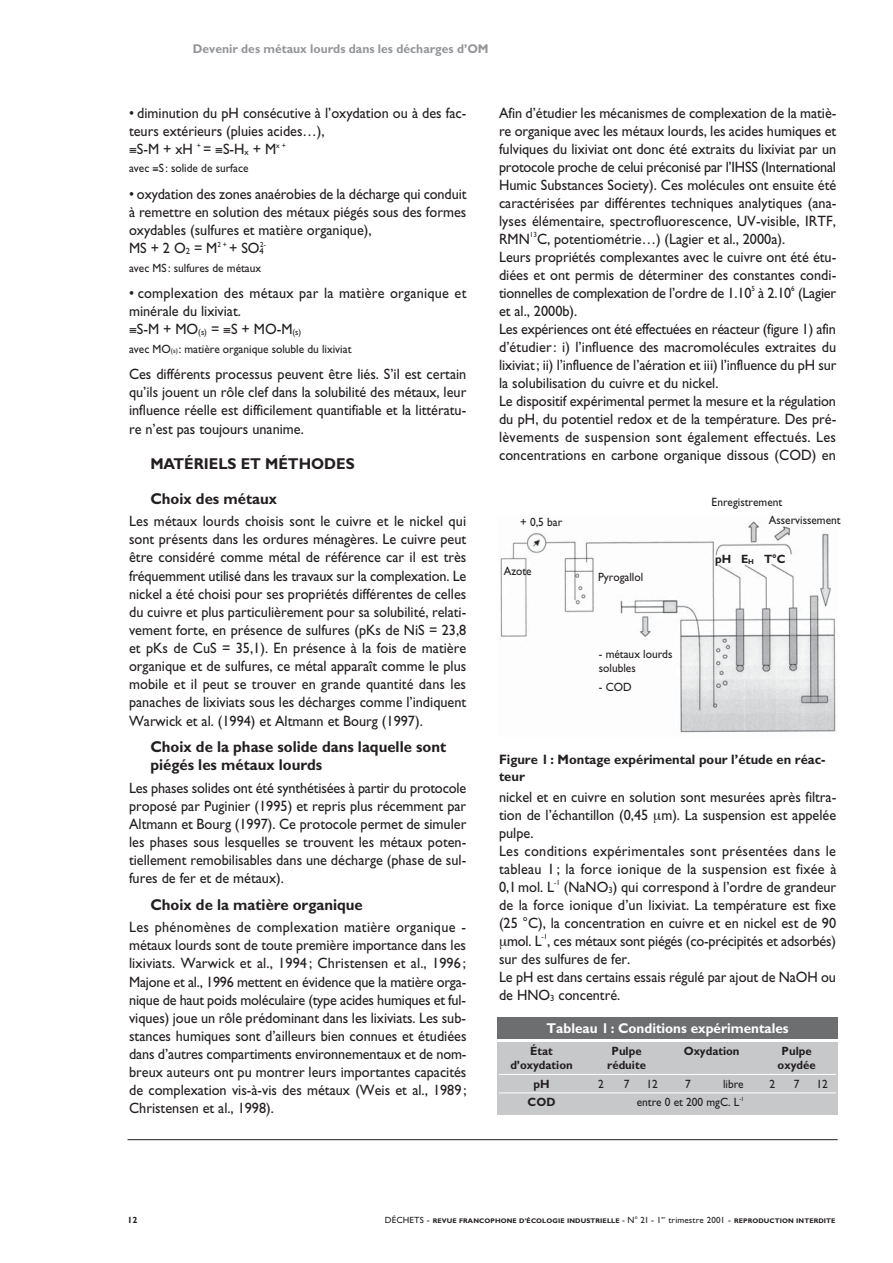
<style>
.page{position:relative;width:893px;height:1263px;background:#fff}
.page>*{position:absolute;margin:0;border:0;box-sizing:border-box;transform-origin:0 0}
.t1{font:700 15.75px/18.1px "Gill Sans";color:#231f20;scale:.95 1}
.t2{font:15px/18.1px "Gill Sans";color:#231f20;scale:.95 1}
.t3{font:700 14.25px "Gill Sans";color:#fff;scale:.95 1}
.t4{font:700 13.65px/16.5px "Gill Sans";color:#231f20;scale:.95 1}
.t5{font:700 12.75px "Gill Sans";color:#939598;scale:.95 1}
.t6{font:12px/14.2px "Gill Sans";color:#231f20;scale:.95 1}
.t7{font:700 12px "Gill Sans";color:#231f20;scale:.95 1}
.t8{font:700 9px "Gill Sans";color:#231f20}
.t9{font:7.5px "Gill Sans";color:#231f20;scale:.95 1}
.t10{font:700 6.75px "Gill Sans";letter-spacing:.015em;color:#231f20}
.t11{font:6px "Gill Sans";color:#231f20;scale:.95 1}
.s1{font-size:9px}
.s2{font-size:7.2px}
.s3{font-weight:400;font-size:9px}
</style>
<div class="page">
<hr style="left:128px;top:1139px;width:710px;height:1px;background:#231f20">
<img style="left:500px;top:521px;width:336px;height:212px">
<div style="left:497px;top:1042px;width:341px;height:72px;background:#c6c8ca"></div>
<hr style="left:499px;top:1074px;width:337px;height:1px;background:#fff">
<hr style="left:499px;top:1093px;width:337px;height:1px;background:#fff">
<div style="left:497px;top:1017px;width:341px;height:22px;background:#6d6e70"></div>
<p class="t5" style="left:193px;top:44px;width:313px">Devenir des métaux lourds dans les décharges d’OM</p>
<p class="t2" style="left:129px;top:106px;width:356px">• diminution du pH consécutive à l’oxydation ou à des fac&shy;teurs extérieurs (pluies acides…),<br>≡S-M + xH <sup>+</sup> = ≡S-H<span class="s1">x</span> + M<sup>x</sup> <sup>+</sup></p>
<p class="t6" style="left:129px;top:163px;width:127px">avec ≡S: solide de surface</p>
<p class="t2" style="left:129px;top:187px;width:357px">• oxydation des zones anaérobies de la décharge qui conduit à remettre en solution des métaux piégés sous des formes oxydables (sulfures et matière organique),<br>MS +2 O<span class="s1">2</span> =M</p>
<p class="t9" style="left:260px;top:242px;width:8px">2-</p>
<p class="t6" style="left:129px;top:262px;width:141px">avec MS: sulfures de métaux</p>
<p class="t2" style="left:129px;top:286px;width:357px">• complexation des métaux par la matière organique et minérale du lixiviat.<br>≡S-M + MO<span class="s1">(s)</span> = ≡S + MO-M<span class="s1">(s)</span></p>
<p class="t6" style="left:129px;top:343px;width:236px">avec MO<span class="s2">(s)</span>: matière organique soluble du lixiviat</p>
<p class="t2" style="left:129px;top:367px;width:357px;text-align:justify">Ces différents processus peuvent être liés. S’il est certain qu’ils jouent un rôle clef dans la solubilité des métaux, leur influence réelle est difficilement quantifiable et la littératu&shy;re n’est pas toujours unanime.</p>
<p class="t1" style="left:150px;top:456px;width:217px">MATÉRIELS ET MÉTHODES</p>
<p class="t1" style="left:150px;top:491px;width:135px">Choix des métaux</p>
<p class="t2" style="left:129px;top:514px;width:357px;text-align:justify">Les métaux lourds choisis sont le cuivre et le nickel qui sont présents dans les ordures ménagères. Le cuivre peut être considéré comme métal de référence car il est très fréquemment utilisé dans les travaux sur la complexation. Le nickel a été choisi pour ses propriétés différentes de celles du cuivre et plus particulièrement pour sa solubilité, relati&shy;vement forte, en présence de sulfures (pKs de NiS = 23,8 et pKs de CuS = 35,1). En présence à la fois de matière organique et de sulfures, ce métal apparaît comme le plus mobile et il peut se trouver en grande quantité dans les panaches de lixiviats sous les décharges comme l’indiquent Warwick et al. (1994) et Altmann et Bourg (1997).</p>
<p class="t1" style="left:150px;top:739px;width:313px">Choix de la phase solide dans laquelle sont piégés les métaux lourds</p>
<p class="t2" style="left:129px;top:780px;width:357px;text-align:justify">Les phases solides ont été synthétisées à partir du protocole proposé par Puginier (1995) et repris plus récemment par Altmann et Bourg (1997). Ce protocole permet de simuler les phases sous lesquelles se trouvent les métaux poten&shy;tiellement remobilisables dans une décharge (phase de sul&shy;fures de fer et de métaux).</p>
<p class="t1" style="left:150px;top:897px;width:225px">Choix de la matière organique</p>
<p class="t2" style="left:129px;top:920px;width:357px;text-align:justify">Les phénomènes de complexation matière organique - métaux lourds sont de toute première importance dans les lixiviats. Warwick et al., 1994; Christensen et al., 1996; Majone et al., 1996 mettent en évidence que la matière orga&shy;nique de haut poids moléculaire (type acides humiques et ful&shy;viques) joue un rôle prédominant dans les lixiviats. Les sub&shy;stances humiques sont d’ailleurs bien connues et étudiées dans d’autres compartiments environnementaux et de nom&shy;breux auteurs ont pu montrer leurs importantes capacités de complexation vis-à-vis des métaux (Weis et al., 1989; Christensen et al., 1998).</p>
<p class="t9" style="left:217px;top:242px;width:12px">2 +</p>
<p class="t2" style="left:229px;top:241px;width:38px">+ SO<span class="s1">4</span></p>
<p class="t2" style="left:499px;top:106px;width:357px;text-align:justify">Afin d’étudier les mécanismes de complexation de la matiè&shy;re organique avec les métaux lourds, les acides humiques et fulviques du lixiviat ont donc été extraits du lixiviat par un protocole proche de celui préconisé par l’IHSS (International Humic Substances Society). Ces molécules ont ensuite été caractérisées par différentes techniques analytiques (ana&shy;lyses élémentaire, spectrofluorescence, UV-visible, IRTF, RMN</p>
<p class="t9" style="left:530px;top:232px;width:9px">13</p>
<p class="t2" style="left:499px;top:232px;width:357px;text-indent:38px">C, potentiométrie…) (Lagier et al., 2000a).<br>Leurs propriétés complexantes avec le cuivre ont été étu&shy;diées et ont permis de déterminer des constantes condi&shy;tionnelles de complexation de l’ordre de 1.10<sup>5</sup> à 2.10 (Lagier</p>
<p class="t9" style="left:791px;top:286px;width:5px">6</p>
<p class="t2" style="left:499px;top:304px;width:357px">et al., 2000b).<br>Les expériences ont été effectuées en réacteur (figure 1) afin d’étudier: i) l’influence des macromolécules extraites du lixiviat; ii) l’influence de l’aération et iii) l’influence du pH sur la solubilisation du cuivre et du nickel.<br>Le dispositif expérimental permet la mesure et la régulation du pH, du potentiel redox et de la température. Des pré&shy;lèvements de suspension sont également effectués. Les concentrations en carbone organique dissous (COD) en</p>
<p class="t6" style="left:520px;top:516px;width:46px">+ 0,5 bar</p>
<p class="t6" style="left:504px;top:565px;width:31px">Azote</p>
<p class="t6" style="left:598px;top:571px;width:49px">Pyrogallol</p>
<p class="t6" style="left:599px;top:648px;width:79px">- métaux lourds solubles</p>
<p class="t6" style="left:599px;top:681px;width:36px">- COD</p>
<p class="t6" style="left:769px;top:494px;width:77px;line-height:18.3px;text-indent:-57px">Enregistrement<br>Asservissement</p>
<p class="t7" style="left:715px;top:555px;width:76px">pH E<span class="s2">H</span> T°C</p>
<p class="t4" style="left:499px;top:753px;width:345px">Figure 1: Montage expérimental pour l’étude en réac&shy;teur</p>
<p class="t2" style="left:499px;top:790px;width:357px">nickel et en cuivre en solution sont mesurées après filtra&shy;tion de l’échantillon (0,45 m). La suspension est appelée pulpe.<br>Les conditions expérimentales sont présentées dans le tableau 1 ; la force ionique de la suspension est fixée à 0,1mol. L</p>
<p class="t9" style="left:554px;top:880px;width:8px">-1</p>
<p class="t2" style="left:499px;top:880px;width:356px;text-align:right">(NaNO<span class="s1">3</span>) qui correspond à l’ordre de grandeur<br>de la force ionique d’un lixiviat. La température est fixe (25 °C), la concentration en cuivre et en nickel est de 90 mol. L , ces métaux sont piégés (co-précipités et adsorbés)</p>
<p class="t9" style="left:542px;top:934px;width:8px">-1</p>
<p class="t2" style="left:499px;top:952px;width:356px">sur des sulfures de fer.<br>Le pH est dans certains essais régulé par ajout de NaOH ou de HNO<span class="s1">3</span> concentré.</p>
<p class="t3" style="left:547px;top:1023px;width:256px">Tableau 1: Conditions expérimentales</p>
<p class="t7" style="left:530px;top:1047px;width:25px">État</p>
<p class="t7" style="left:611px;top:1047px;width:33px">Pulpe</p>
<p class="t7" style="left:684px;top:1047px;width:60px">Oxydation</p>
<p class="t7" style="left:782px;top:1047px;width:33px">Pulpe</p>
<p class="t7" style="left:510px;top:1061px;width:67px">d’oxydation</p>
<p class="t7" style="left:607px;top:1061px;width:42px">réduite</p>
<p class="t7" style="left:778px;top:1061px;width:42px">oxydée</p>
<p class="t7" style="left:533px;top:1079px;width:18px">pH</p>
<p class="t6" style="left:598px;top:1078px;width:7px">2</p>
<p class="t6" style="left:624px;top:1078px;width:7px">7</p>
<p class="t6" style="left:646px;top:1078px;width:14px">12</p>
<p class="t6" style="left:685px;top:1078px;width:7px">7</p>
<p class="t6" style="left:723px;top:1078px;width:23px">libre</p>
<p class="t6" style="left:769px;top:1078px;width:7px">2</p>
<p class="t6" style="left:794px;top:1078px;width:7px">7</p>
<p class="t6" style="left:816px;top:1078px;width:14px">12</p>
<p class="t7" style="left:528px;top:1098px;width:31px">COD</p>
<p class="t6" style="left:637px;top:1096px;width:110px">entre 0 et 200 mgC. L</p>
<p class="t11" style="left:739px;top:1096px;width:6px">-1</p>
<p class="t8" style="left:128px;top:1217px;width:11px">12</p>
<p class="t10" style="left:385px;top:1219px;width:452px"><span class="s3">DÉCHETS -</span> REVUE FRANCOPHONE D’ÉCOLOGIE INDUSTRIELLE <span class="s3">- N° 21 - 1</span><sup>er</sup> <span class="s3">trimestre 2001 -</span> REPRODUCTION INTERDITE</p>
</div>
